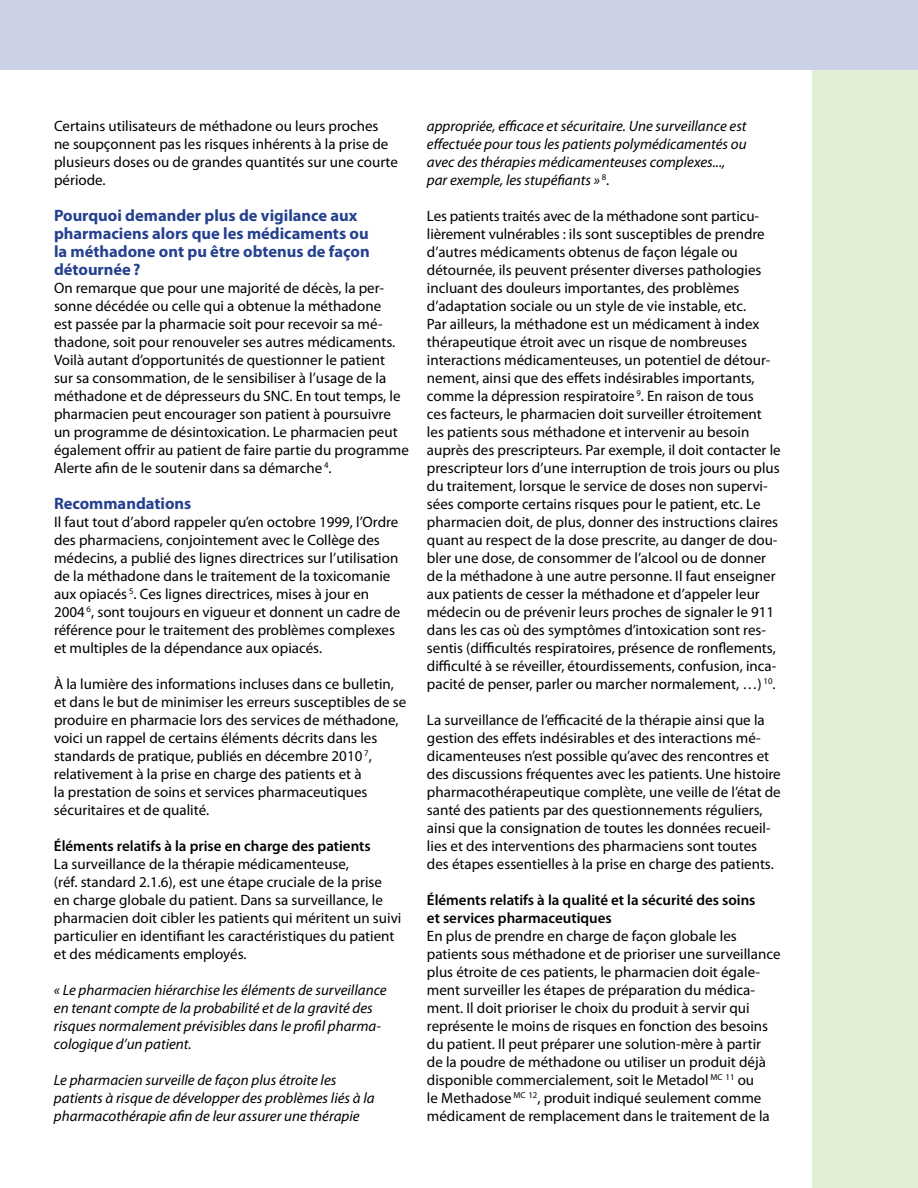
<style>
.page{position:relative;width:918px;height:1188px;background:#fff}
.page>*{position:absolute;margin:0;border:0;box-sizing:border-box;transform-origin:0 0}
.t1{font:700 16.5px/18px "Myriad Pro";color:#25408f}
.t2{font:15px/18px "Myriad Pro";color:#000}
.t3{font:italic 15px/18px "Myriad Pro";color:#000}
.t4{font:600 15px/18px "Myriad Pro";color:#000}
.s1{font-style:normal}
</style>
<div class="page">
<div style="left:813px;top:0;width:105px;height:1188px;background:#e1efd5"></div>
<div style="left:0;top:0;width:918px;height:69px;background:#cbd2e6"></div>
<p class="t2" style="left:54px;top:117px;width:346px">Certains utilisateurs de méthadone ou leurs proches ne soupçonnent pas les risques inhérents à la prise de plusieurs doses ou de grandes quantités sur une courte période.</p>
<p class="t1" style="left:54px;top:207px;width:317px">Pourquoi demander plus de vigilance aux pharmaciens alors que les médicaments ou la méthadone ont pu être obtenus de façon détournée?</p>
<p class="t2" style="left:54px;top:279px;width:356px">On remarque que pour une majorité de décès, la per&shy;sonne décédée ou celle qui a obtenue la méthadone<br>est passée par la pharmacie soit pour recevoir sa mé&shy;thadone, soit pour renouveler ses autres médicaments.<br>Voilà autant d’opportunités de questionner le patient<br>sur sa consommation, de le sensibiliser à l’usage de la méthadone et de dépresseurs du SNC. En tout temps, le pharmacien peut encourager son patient à poursuivre un programme de désintoxication. Le pharmacien peut également offrir au patient de faire partie du programme Alerte afin de le soutenir dans sa démarche <sup>4</sup>.</p>
<p class="t1" style="left:54px;top:495px;width:139px">Recommandations</p>
<p class="t2" style="left:54px;top:513px;width:348px">Il faut tout d’abord rappeler qu’en octobre 1999, l’Ordre des pharmaciens, conjointement avec le Collège des médecins, a publié des lignes directrices sur l’utilisation de la méthadone dans le traitement de la toxicomanie aux opiacés <sup>5</sup>. Ces lignes directrices, mises à jour en 2004 <sup>6</sup>, sont toujours en vigueur et donnent un cadre de référence pour le traitement des problèmes complexes et multiples de la dépendance aux opiacés.</p>
<p class="t2" style="left:54px;top:675px;width:354px">À la lumière des informations incluses dans ce bulletin, et dans le but de minimiser les erreurs susceptibles de se produire en pharmacie lors des services de méthadone, voici un rappel de certains éléments décrits dans les standards de pratique, publiés en décembre 2010 <sup>7</sup>, relativement à la prise en charge des patients et à<br>la prestation de soins et services pharmaceutiques sécuritaires et de qualité.</p>
<p class="t4" style="left:54px;top:837px;width:318px">Éléments relatifs à la prise en charge des patients</p>
<p class="t2" style="left:54px;top:855px;width:349px">La surveillance de la thérapie médicamenteuse,<br>(réf. standard 2.1.6), est une étape cruciale de la prise en charge globale du patient. Dans sa surveillance, le pharmacien doit cibler les patients qui méritent un suivi particulier en identifiant les caractéristiques du patient et des médicaments employés.</p>
<p class="t3" style="left:54px;top:981px;width:334px">« Le pharmacien hiérarchise les éléments de surveillance en tenant compte de la probabilité et de la gravité des risques normalement prévisibles dans le profil pharma&shy;cologique d’un patient.</p>
<p class="t3" style="left:54px;top:1071px;width:322px">Le pharmacien surveille de façon plus étroite les patients à risque de développer des problèmes liés à la pharmacothérapie afin de leur assurer une thérapie</p>
<p class="t3" style="left:427px;top:117px;width:321px">appropriée, efficace et sécuritaire. Une surveillance est effectuée pour tous les patients polymédicamentés ou avec des thérapies médicamenteuses complexes..., par exemple, les stupéfiants » <sup>8</sup><span class="s1">.</span></p>
<p class="t2" style="left:427px;top:207px;width:355px">Les patients traités avec de la méthadone sont particu&shy;lièrement vulnérables : ils sont susceptibles de prendre d’autres médicaments obtenus de façon légale ou détournée, ils peuvent présenter diverses pathologies incluant des douleurs importantes, des problèmes d’adaptation sociale ou un style de vie instable, etc.<br>Par ailleurs, la méthadone est un médicament à index thérapeutique étroit avec un risque de nombreuses interactions médicamenteuses, un potentiel de détour&shy;nement, ainsi que des effets indésirables importants, comme la dépression respiratoire <sup>9</sup>. En raison de tous<br>ces facteurs, le pharmacien doit surveiller étroitement les patients sous méthadone et intervenir au besoin auprès des prescripteurs. Par exemple, il doit contacter le prescripteur lors d’une interruption de trois jours ou plus du traitement, lorsque le service de doses non supervi&shy;sées comporte certains risques pour le patient, etc. Le pharmacien doit, de plus, donner des instructions claires quant au respect de la dose prescrite, au danger de dou&shy;bler une dose, de consommer de l’alcool ou de donner de la méthadone à une autre personne. Il faut enseigner aux patients de cesser la méthadone et d’appeler leur médecin ou de prévenir leurs proches de signaler le 911 dans les cas où des symptômes d’intoxication sont res&shy;sentis (difficultés respiratoires, présence de ronflements, difficulté à se réveiller, étourdissements, confusion, inca&shy;pacité de penser, parler ou marcher normalement, …) <sup>10</sup>.</p>
<p class="t2" style="left:427px;top:711px;width:355px">La surveillance de l’efficacité de la thérapie ainsi que la gestion des effets indésirables et des interactions mé&shy;dicamenteuses n’est possible qu’avec des rencontres et des discussions fréquentes avec les patients. Une histoire pharmacothérapeutique complète, une veille de l’état de santé des patients par des questionnements réguliers, ainsi que la consignation de toutes les données recueil&shy;lies et des interventions des pharmaciens sont toutes des étapes essentielles à la prise en charge des patients.</p>
<p class="t4" style="left:427px;top:891px;width:330px">Éléments relatifs à la qualité et la sécurité des soins et services pharmaceutiques</p>
<p class="t2" style="left:427px;top:927px;width:355px">En plus de prendre en charge de façon globale les patients sous méthadone et de prioriser une surveillance plus étroite de ces patients, le pharmacien doit égale&shy;ment surveiller les étapes de préparation du médica&shy;ment. Il doit prioriser le choix du produit à servir qui représente le moins de risques en fonction des besoins du patient. Il peut préparer une solution-mère à partir de la poudre de méthadone ou utiliser un produit déjà disponible commercialement, soit le Metadol <sup>MC</sup> <sup>11</sup> ou<br>le Methadose <sup>MC</sup> <sup>12</sup>, produit indiqué seulement comme médicament de remplacement dans le traitement de la</p>
</div>
